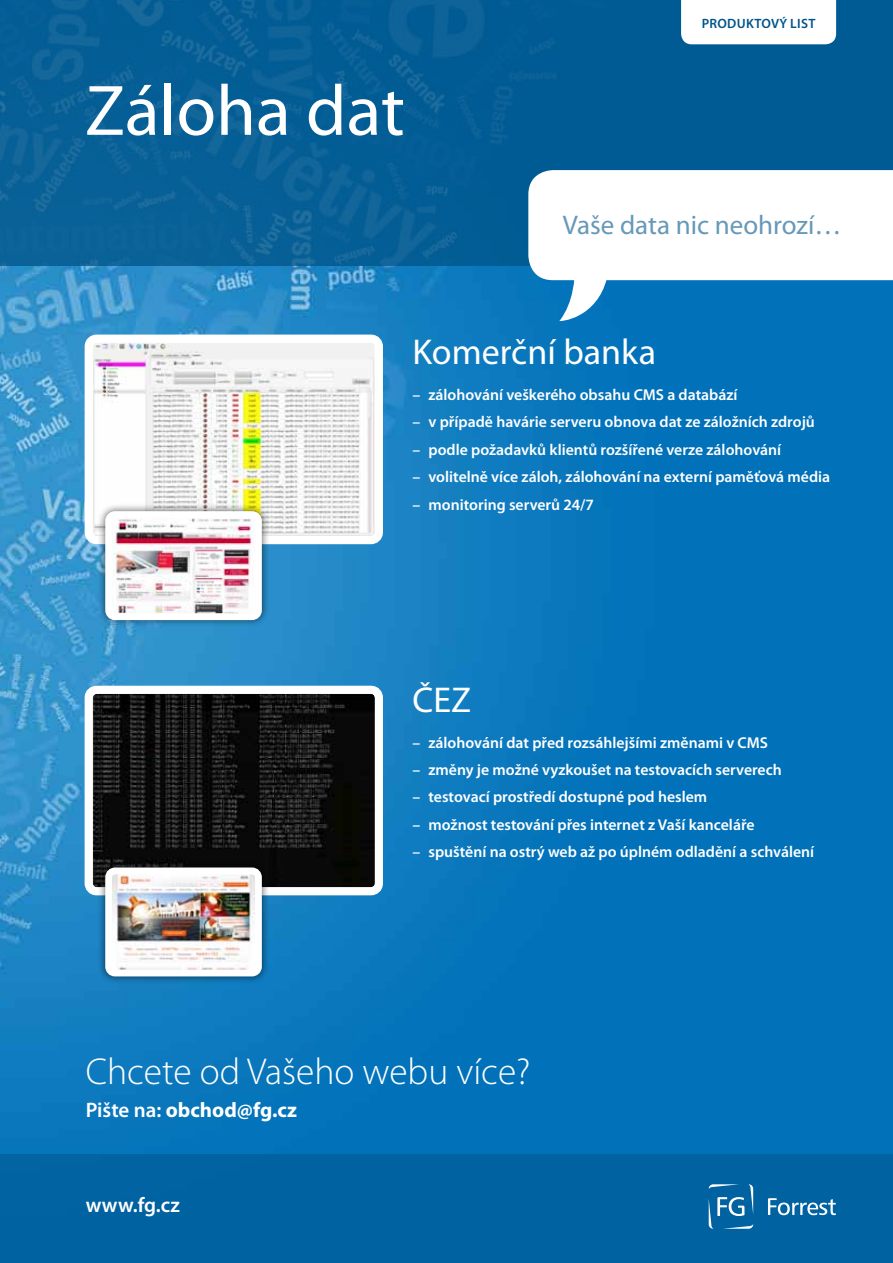
<style>
.page{position:relative;width:893px;height:1263px;background:#fff}
.page>*{position:absolute;margin:0;border:0;box-sizing:border-box;transform-origin:0 0}
.t1{font:72px "Myriad Pro";color:#fff}
.t2{font:300 37.5px "Myriad Pro";color:#fff}
.t3{font:36px "Myriad Pro";color:#fff}
.t4{font:27px "Myriad Pro";color:#6698b8}
.t5{font:700 21px "Myriad Pro";color:#fff}
.t6{font:600 21px "Myriad Pro";letter-spacing:.01em;color:#fff}
.t7{font:600 15.75px "Myriad Pro";color:#fff}
.t8{font:600 13.5px "Myriad Pro";letter-spacing:.02em;color:#005488}
.s1{font-weight:600}
</style>
<div class="page">
<img style="left:0;top:266px;width:893px;height:888px">
<div style="left:0;top:0;width:893px;height:266px;background:linear-gradient(to right,#0b6298,#005a93)"></div>
<div style="left:0;top:1154px;width:893px;height:109px;background:#0062a0"></div>
<svg style="left:681px;top:0;width:155px;height:44px"></svg>
<svg style="left:709px;top:1184px;width:44px;height:45px"></svg>
<svg style="left:768px;top:1198px;width:68px;height:17px"></svg>
<svg style="left:528px;top:170px;width:365px;height:151px"></svg>
<img style="left:94px;top:344px;width:280px;height:191px">
<div style="left:85px;top:335px;width:298px;height:209px;border:8px solid #fff;border-radius:8px"></div>
<div style="left:98px;top:503px;width:171px;height:125px;background:#000;opacity:.59"></div>
<img style="left:113px;top:519px;width:141px;height:93px">
<div style="left:105px;top:511px;width:157px;height:109px;border:7px solid #fff;border-radius:7px"></div>
<img style="left:94px;top:695px;width:280px;height:191px">
<div style="left:85px;top:686px;width:298px;height:209px;border:8px solid #fff;border-radius:8px"></div>
<div style="left:98px;top:860px;width:171px;height:124px;background:#000;opacity:.59"></div>
<img style="left:113px;top:875px;width:141px;height:93px">
<div style="left:105px;top:867px;width:157px;height:109px;border:7px solid #fff;border-radius:7px"></div>
<h1 class="t1" style="left:85px;top:66px;width:321px">Záloha dat</h1>
<p class="t8" style="left:702px;top:16px;width:115px">produktový list</p>
<h3 class="t4" style="left:563px;top:209px;width:280px">Vaše data nic neohrozí…</h3>
<h3 class="t3" style="left:412px;top:330px;width:245px">Komerční banka</h3>
<p class="t7" style="left:412px;top:386px;width:327px">– zálohování veškerého obsahu CMS a databází</p>
<p class="t7" style="left:412px;top:413px;width:404px">– v případě havárie serveru obnova dat ze záložních zdrojů</p>
<p class="t7" style="left:412px;top:441px;width:370px">– podle požadavků klientů rozšířené verze zálohování</p>
<p class="t7" style="left:412px;top:468px;width:419px">– volitelně více záloh, zálohování na externí paměťová média</p>
<p class="t7" style="left:412px;top:495px;width:183px">– monitoring serverů 24/7</p>
<h3 class="t3" style="left:412px;top:677px;width:60px">ČEZ</h3>
<p class="t7" style="left:412px;top:733px;width:356px">– zálohování dat před rozsáhlejšími změnami v CMS</p>
<p class="t7" style="left:412px;top:761px;width:371px">– změny je možné vyzkoušet na testovacích serverech</p>
<p class="t7" style="left:412px;top:788px;width:296px">– testovací prostředí dostupné pod heslem</p>
<p class="t7" style="left:412px;top:816px;width:344px">– možnost testování přes internet z Vaší kanceláře</p>
<p class="t7" style="left:412px;top:843px;width:403px">– spuštění na ostrý web až po úplném odladění a schválení</p>
<h2 class="t2" style="left:86px;top:1048px;width:446px">Chcete od Vašeho webu více?</h2>
<h3 class="t5" style="left:86px;top:1096px;width:213px"><span class="s1">Pište na:</span> obchod@fg.cz</h3>
<h3 class="t6" style="left:86px;top:1193px;width:95px">www.fg.cz</h3>
</div>
